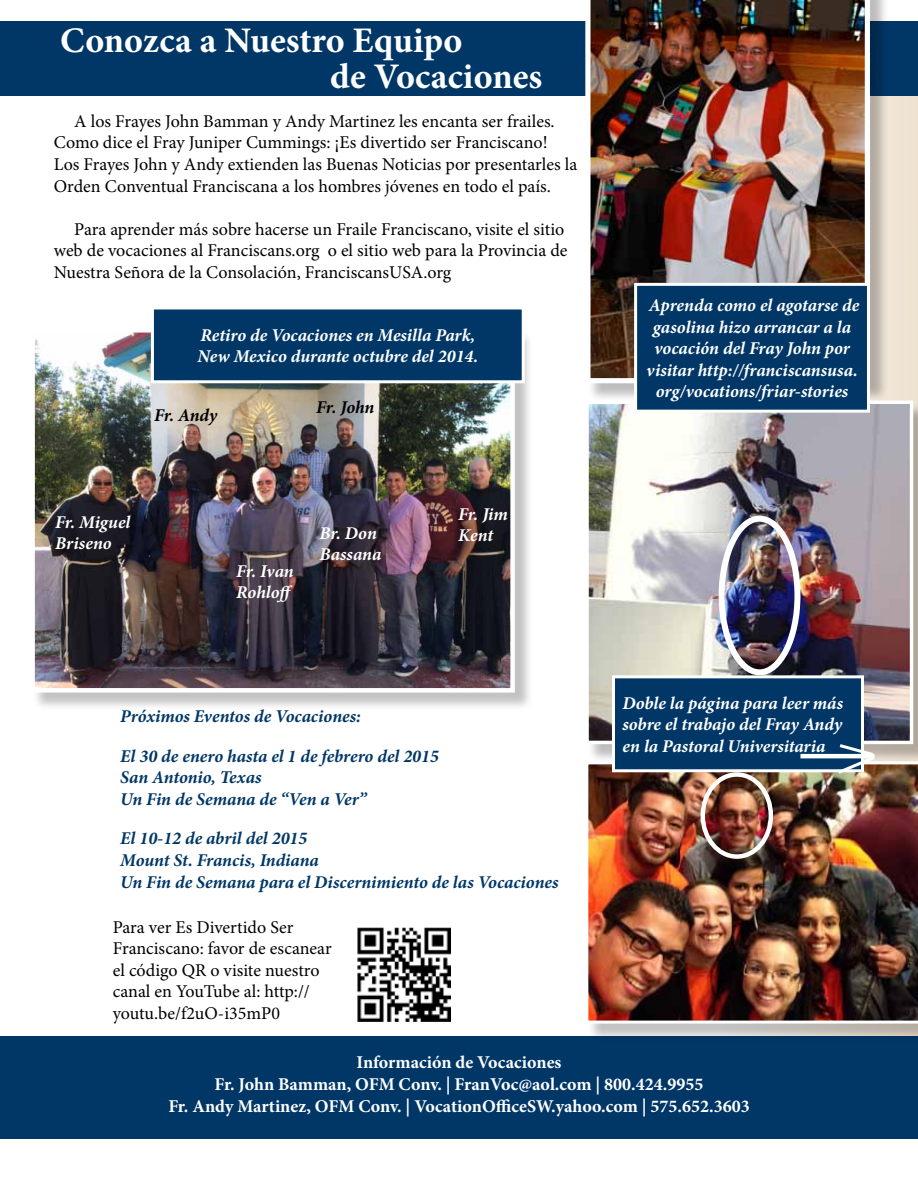
<style>
.page{position:relative;width:918px;height:1188px;background:#fff}
.page>*{position:absolute;margin:0;border:0;box-sizing:border-box;transform-origin:0 0}
.t1{font:700 36px/36px "Minion Pro";color:#fff}
.t2{font:18px/21.6px "Minion Pro";color:#000}
.t3{font:italic 700 18px/21.6px "Minion Pro";letter-spacing:-.005em;color:#fff}
.t4{font:italic 700 18px/21.6px "Minion Pro";letter-spacing:-.005em;color:#003767}
.t5{font:700 18px/21.6px "Minion Pro";color:#fff;text-align:center}
.t6{font:italic 700 18px "Minion Pro";letter-spacing:-.015em;color:#000}
</style>
<div class="page">
<div style="left:649px;top:96px;width:269px;height:1038px;background:#efe3d4"></div>
<div style="left:0;top:21px;width:918px;height:74px;background:#003767"></div>
<div style="left:0;top:1037px;width:918px;height:102px;background:#003767"></div>
<div style="left:588px;top:0;width:300px;height:402px;background:#000;opacity:.26"></div>
<img style="left:585px;top:0;width:285px;height:383px">
<div style="left:588px;top:403px;width:330px;height:360px;background:#000;opacity:.26"></div>
<img style="left:589px;top:405px;width:320px;height:335px">
<div style="left:585px;top:401px;width:328px;height:343px;border:3px solid #fff"></div>
<div style="left:588px;top:764px;width:330px;height:278px;background:#000;opacity:.24"></div>
<img style="left:588px;top:761px;width:330px;height:263px">
<div style="left:614px;top:677px;width:248px;height:94px;background:#003767"></div>
<div style="left:612px;top:675px;width:252px;height:97px;border:3px solid #fff"></div>
<div style="left:701px;top:772px;width:72px;height:87px;border:4px solid #fff;border-radius:50%"></div>
<img style="left:357px;top:927px;width:94px;height:94px">
<div style="left:719px;top:516px;width:81px;height:159px;border:6px solid #fff;border-radius:50%"></div>
<div style="left:33px;top:330px;width:501px;height:381px;background:#000;opacity:.24"></div>
<img style="left:35px;top:333px;width:475px;height:355px">
<div style="left:30px;top:328px;width:485px;height:365px;border:4px solid #fff"></div>
<div style="left:152px;top:308px;width:371px;height:74px;background:#003767"></div>
<div style="left:151px;top:306px;width:374px;height:77px;border:3px solid #fff"></div>
<div style="left:636px;top:284px;width:232px;height:127px;background:#003767"></div>
<div style="left:634px;top:283px;width:236px;height:130px;border:3px solid #fff"></div>
<hr style="left:800px;top:754px;width:75px;height:4px;background:#fff">
<svg style="left:835px;top:742px;width:43px;height:34px"></svg>
<h1 class="t1" style="left:330px;top:22px;width:213px;text-indent:-270px">Conozca a Nuestro Equipo<br>de Vocaciones</h1>
<p class="t2" style="left:54px;top:110px;width:525px;text-indent:20px">A los Frayes John Bamman y Andy Martinez les encanta ser frailes.<br>Como dice el Fray Juniper Cummings: ¡Es divertido ser Franciscano!<br>Los Frayes John y Andy extienden las Buenas Noticias por presentarles la Orden Conventual Franciscana a los hombres jóvenes en todo el país.</p>
<p class="t2" style="left:54px;top:218px;width:515px;text-indent:20px">Para aprender más sobre hacerse un Fraile Franciscano, visite el sitio web de vocaciones al Franciscans.org o el sitio web para la Provincia de<br>Nuestra Señora de la Consolación, FranciscansUSA.org</p>
<p class="t3" style="left:197px;top:324px;width:282px">Retiro de Vocaciones en Mesilla Park,<br>New Mexico durante octubre del 2014.</p>
<p class="t6" style="left:154px;top:403px;width:65px">Fr. Andy</p>
<p class="t6" style="left:316px;top:394px;width:60px">Fr. John</p>
<p class="t3" style="left:55px;top:511px;width:77px">Fr. Miguel<br>Briseno</p>
<p class="t3" style="left:236px;top:560px;width:60px">Fr. Ivan<br>Rohloff</p>
<p class="t3" style="left:319px;top:522px;width:63px">Br. Don<br>Bassana</p>
<p class="t3" style="left:458px;top:503px;width:51px">Fr. Jim<br>Kent</p>
<p class="t4" style="left:120px;top:696px;width:320px;line-height:39.6px">Próximos Eventos de Vocaciones:<br>El 30 de enero hasta el 1 de febrero del 2015</p>
<p class="t4" style="left:120px;top:766px;width:248px">San Antonio, Texas<br>Un Fin de Semana de “Ven a Ver”</p>
<p class="t4" style="left:120px;top:828px;width:440px">El 10-12 de abril del 2015<br>Mount St. Francis, Indiana<br>Un Fin de Semana para el Discernimiento de las Vocaciones</p>
<p class="t2" style="left:113px;top:916px;width:220px">Para ver Es Divertido Ser<br>Franciscano: favor de escanear el código QR o visite nuestro canal en YouTube al: http:// youtu.be/f2uO-i35mP0</p>
<p class="t3" style="left:646px;top:294px;width:214px;text-align:center">Aprenda como el agotarse de gasolina hizo arrancar a la vocación del Fray John por visitar http://franciscansusa. org/vocations/friar-stories</p>
<p class="t3" style="left:622px;top:692px;width:222px;text-align:justify">Doble la página para leer más sobre el trabajo del Fray Andy en la Pastoral Universitaria</p>
<p class="t5" style="left:168px;top:1052px;width:583px">Información de Vocaciones<br>Fr. John Bamman, OFM Conv. | FranVoc@aol.com | 800.424.9955<br>Fr. Andy Martinez, OFM Conv. | VocationOfficeSW.yahoo.com | 575.652.3603</p>
</div>
